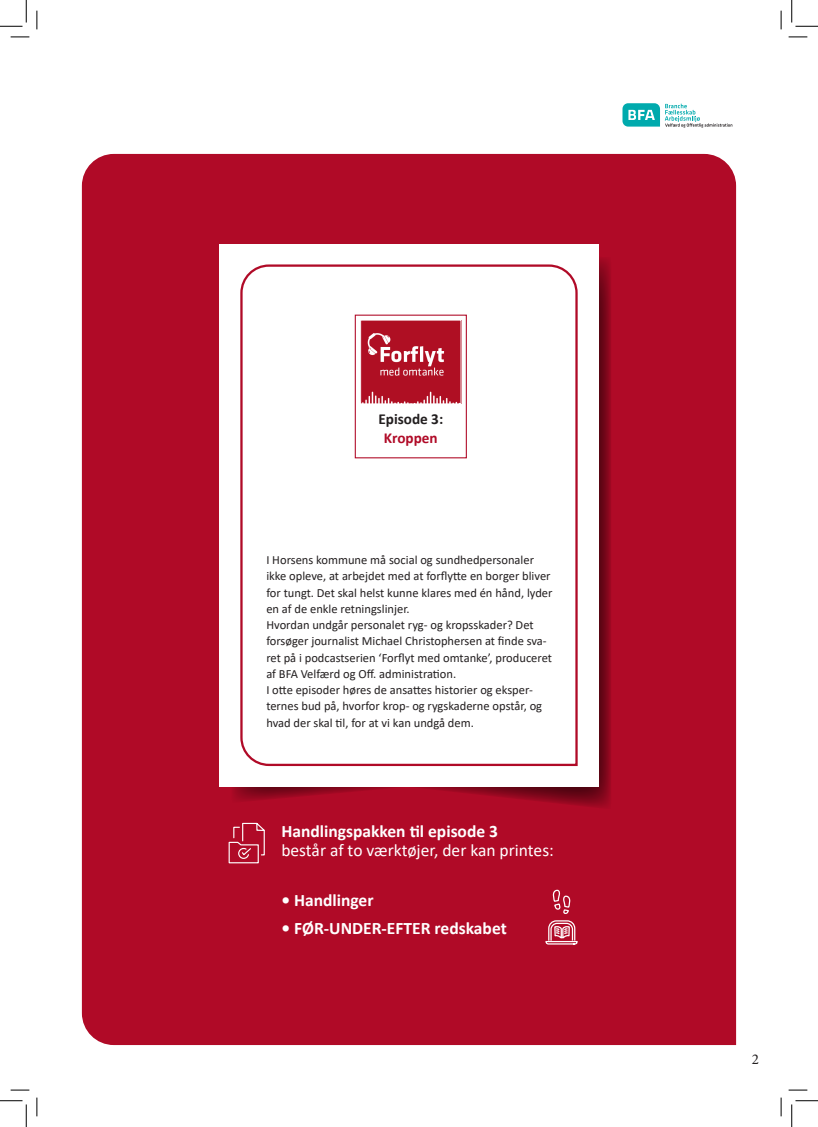
<style>
.page{position:relative;width:818px;height:1127px;background:#fff}
.page>*{position:absolute;margin:0;border:0;box-sizing:border-box;transform-origin:0 0}
.t1{font:17.5px/18.8px "Calibri";color:#fff}
.t2{font:700 17.5px "Calibri";color:#fff}
.t3{font:700 15.25px/18.8px "Calibri";color:#231f20;text-align:center}
.t4{font:15px "Minion Pro";color:#231f20}
.t5{font:12.5px/16.2px "Calibri";color:#231f20}
.s1{color:#b00a27}
.s2{font-weight:700}
</style>
<div class="page">
<div style="left:82px;top:154px;width:654px;height:890px;background:#b00a27"></div>
<svg style="left:231px;top:257px;width:380px;height:552px;background:#8d0d23"></svg>
<div style="left:219px;top:244px;width:380px;height:542px;background:#fff"></div>
<svg style="left:240px;top:264px;width:338px;height:503px"></svg>
<svg style="left:228px;top:820px;width:39px;height:43px;background:#bc3048"></svg>
<svg style="left:622px;top:103px;width:110px;height:24px"></svg>
<div style="left:355px;top:314px;width:112px;height:144px;background:#fff;border:1px solid #b00a27"></div>
<img style="left:362px;top:321px;width:97px;height:81px">
<div style="left:360px;top:319px;width:101px;height:85px;border:1px solid #fff"></div>
<svg style="left:551px;top:888px;width:21px;height:25px"></svg>
<svg style="left:545px;top:919px;width:33px;height:25px"></svg>
<svg style="left:11px;top:36px;width:18px;height:2px"></svg>
<svg style="left:788px;top:36px;width:19px;height:2px"></svg>
<svg style="left:11px;top:1089px;width:18px;height:1px"></svg>
<svg style="left:788px;top:1089px;width:19px;height:1px"></svg>
<svg style="left:36px;top:11px;width:2px;height:18px"></svg>
<svg style="left:36px;top:1097px;width:2px;height:18px"></svg>
<svg style="left:780px;top:11px;width:2px;height:18px"></svg>
<svg style="left:780px;top:1097px;width:2px;height:18px"></svg>
<svg style="left:0;top:0;width:27px;height:27px"></svg>
<svg style="left:0;top:1100px;width:27px;height:26px"></svg>
<svg style="left:791px;top:0;width:27px;height:27px"></svg>
<svg style="left:791px;top:1100px;width:27px;height:26px"></svg>
<p class="t3" style="left:378px;top:409px;width:66px">Episode 3:<br><span class="s1">Kroppen</span></p>
<p class="t5" style="left:266px;top:551px;width:288px">I Horsens kommune må social og sundhedpersonaler ikke opleve, at arbejdet med at forflytte en borger bliver for tungt. Det skal helst kunne klares med én hånd, lyder en af de enkle retningslinjer.</p>
<p class="t5" style="left:266px;top:616px;width:287px">Hvordan undgår personalet ryg- og kropsskader? Det forsøger journalist Michael Christophersen at finde sva&shy;ret på i podcastserien ‘Forflyt med omtanke’, produceret af BFA Velfærd og Off. administration.</p>
<p class="t5" style="left:266px;top:681px;width:277px">I otte episoder høres de ansattes historier og eksper&shy;ternes bud på, hvorfor krop- og rygskaderne opstår, og hvad der skal til, for at vi kan undgå dem.</p>
<p class="t1" style="left:281px;top:821px;width:274px"><span class="s2">Handlingspakken til episode 3<br></span>består af to værktøjer, der kan printes:</p>
<p class="t2" style="left:281px;top:887px;width:94px">• Handlinger</p>
<p class="t2" style="left:281px;top:915px;width:227px">• FØR-UNDER-EFTER redskabet</p>
<p class="t4" style="left:752px;top:1048px;width:9px">2</p>
</div>
